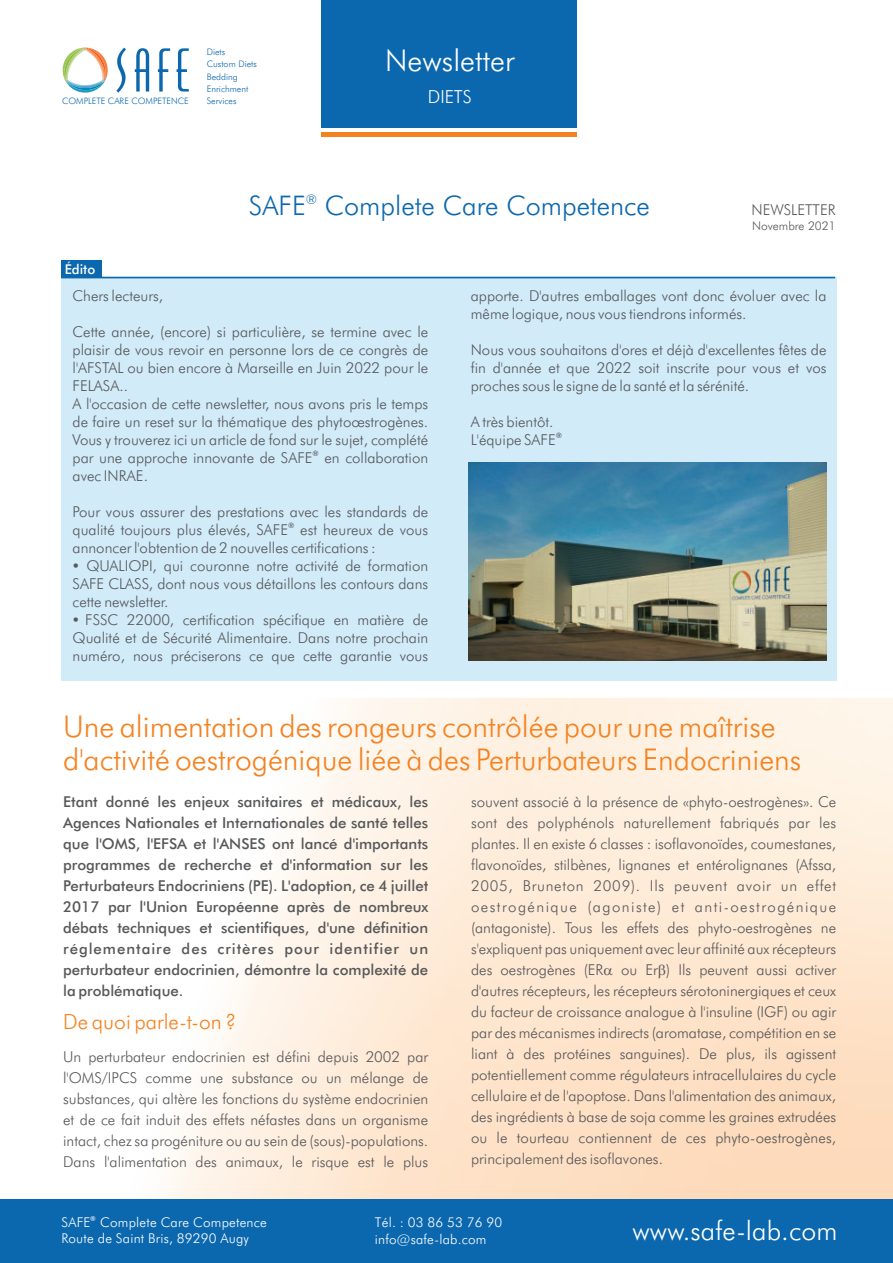
<style>
.page{position:relative;width:893px;height:1263px;background:#fff}
.page>*{position:absolute;margin:0;border:0;box-sizing:border-box;transform-origin:0 0}
.t1{font:300 30px/33px "Futura BT";color:#f58220}
.t2{font:300 30px "Futura BT";color:#fff}
.t3{font:300 27px "Futura BT";color:#0b68af}
.t4{font:300 26.7px "Futura BT";letter-spacing:.005em;color:#fff}
.t5{font:300 21px "Futura BT";color:#f58220}
.t6{font:300 18px "Futura BT";color:#fff}
.t7{font:300 15px/21px "Futura BT";color:#57585a}
.t8{font:500 15px/21px "Futura BT";color:#57585a;text-align:justify}
.t9{font:300 13.5px/16.5px "Futura BT";letter-spacing:.015em;color:#fff}
.t10{font:500 13.5px "Futura BT";color:#fff}
.t11{font:300 13.5px "Futura BT";color:#0b68af}
.t12{font:300 12px "Futura BT";color:#57585a}
.t13{font:300 9px/12.5px "Futura BT";color:#0b68af}
.t14{font:300 8.85px "Futura BT";color:#0b68af}
.t15{font:300 7.5px "Futura BT";color:#231f20}
.t16{font:500 6.75px "Futura BT";color:#fff}
</style>
<div class="page">
<div style="left:0;top:1199px;width:893px;height:64px;background:#0b68af"></div>
<div style="left:61px;top:278px;width:775px;height:403px;background:#d1ebf9"></div>
<img style="left:468px;top:463px;width:358px;height:198px">
<svg style="left:116px;top:48px;width:10px;height:45px"></svg>
<svg style="left:135px;top:48px;width:14px;height:44px"></svg>
<svg style="left:158px;top:48px;width:12px;height:44px"></svg>
<svg style="left:177px;top:48px;width:12px;height:44px"></svg>
<svg style="left:62px;top:48px;width:46px;height:45px"></svg>
<div style="left:322px;top:0;width:255px;height:128px;background:#0b68af"></div>
<hr style="left:61px;top:277px;width:774px;height:1px;background:#0b68af">
<div style="left:61px;top:260px;width:40px;height:17px;background:#0b68af"></div>
<hr style="left:322px;top:132px;width:255px;height:4px;background:#f58220">
<svg style="left:604px;top:968px;width:8px;height:8px"></svg>
<svg style="left:659px;top:965px;width:6px;height:14px"></svg>
<p class="t14" style="left:62px;top:98px;width:128px">COMPLETE CARE COMPETENCE</p>
<p class="t13" style="left:207px;top:46px;width:52px">Diets<br>Custom Diets<br>Bedding<br>Enrichment<br>Services</p>
<h1 class="t2" style="left:385px;top:49px;width:131px">Newsletter</h1>
<p class="t6" style="left:428px;top:89px;width:46px">DIETS</p>
<p class="t10" style="left:65px;top:264px;width:32px">Édito</p>
<p class="t11" style="left:306px;top:194px;width:13px">®</p>
<h2 class="t3" style="left:249px;top:195px;width:402px">SAFE Complete Care Competence</h2>
<p class="t7" style="left:751px;top:200px;width:86px">NEWSLETTER</p>
<p class="t12" style="left:752px;top:221px;width:85px">Novembre 2021</p>
<p class="t7" style="left:73px;top:286px;width:92px">Chers lecteurs,</p>
<p class="t7" style="left:73px;top:324px;width:357px;line-height:18px">Cette année, (encore) si particulière, se termine avec le plaisir de vous revoir en personne lors de ce congrès de l'AFSTAL ou bien encore à Marseille en Juin 2022 pour le FELASA..<br>A l'occasion de cette newsletter, nous avons pris le temps de faire un reset sur la thématique des phytoœstrogènes.<br>Vous y trouverez ici un article de fond sur le sujet, complété par une approche innovante de SAFE en collaboration</p>
<p class="t15" style="left:313px;top:451px;width:8px">®</p>
<p class="t7" style="left:73px;top:466px;width:77px">avec INRAE.</p>
<p class="t7" style="left:73px;top:504px;width:357px;line-height:18px">Pour vous assurer des prestations avec les standards de qualité toujours plus élevés, SAFE est heureux de vous</p>
<p class="t15" style="left:288px;top:523px;width:8px">®</p>
<p class="t7" style="left:73px;top:538px;width:305px">annoncer l'obtention de 2 nouvelles certifications :</p>
<p class="t7" style="left:86px;top:556px;width:343px">QUALIOPI, qui couronne notre activité de formation</p>
<p class="t7" style="left:73px;top:574px;width:357px">SAFE CLASS, dont nous vous détaillons les contours dans</p>
<p class="t7" style="left:73px;top:592px;width:97px">cette newsletter.</p>
<p class="t7" style="left:85px;top:610px;width:345px">FSSC 22000, certification spécifique en matière de</p>
<p class="t7" style="left:73px;top:628px;width:357px">Qualité et de Sécurité Alimentaire. Dans notre prochain</p>
<p class="t7" style="left:73px;top:646px;width:357px">numéro, nous préciserons ce que cette garantie vous</p>
<p class="t7" style="left:471px;top:288px;width:357px;line-height:18px">apporte. D'autres emballages vont donc évoluer avec la même logique, nous vous tiendrons informés.</p>
<p class="t7" style="left:471px;top:342px;width:357px;line-height:18px;text-align:justify">Nous vous souhaitons d'ores et déjà d'excellentes fêtes de fin d'année et que 2022 soit inscrite pour vous et vos proches sous le signe de la santé et la sérénité.</p>
<p class="t7" style="left:471px;top:414px;width:93px;line-height:18px">A très bientôt.<br>L'équipe SAFE<sup>®</sup></p>
<h1 class="t1" style="left:63px;top:713px;width:740px">Une alimentation des rongeurs contrôlée pour une maîtrise d'activité oestrogénique liée à des Perturbateurs Endocriniens</h1>
<p class="t8" style="left:63px;top:793px;width:367px">Etant donné les enjeux sanitaires et médicaux, les Agences Nationales et Internationales de santé telles que l'OMS, l'EFSA et l'ANSES ont lancé d'importants programmes de recherche et d'information sur les Perturbateurs Endocriniens (PE). L'adoption, ce 4 juillet 2017 par l'Union Européenne après de nombreux débats techniques et scientifiques, d'une définition réglementaire des critères pour identifier un perturbateur endocrinien, démontre la complexité de la problématique.</p>
<h3 class="t5" style="left:63px;top:1013px;width:175px">De quoi parle-t-on ?</h3>
<p class="t7" style="left:63px;top:1048px;width:367px;text-align:justify">Un perturbateur endocrinien est défini depuis 2002 par l'OMS/IPCS comme une substance ou un mélange de substances, qui altère les fonctions du système endocrinien et de ce fait induit des effets néfastes dans un organisme intact, chez sa progéniture ou au sein de (sous)-populations.<br>Dans l'alimentation des animaux, le risque est le plus</p>
<p class="t7" style="left:471px;top:793px;width:367px;text-align:justify">souvent associé à la présence de «phyto-oestrogènes». Ce sont des polyphénols naturellement fabriqués par les plantes. Il en existe 6 classes : isoflavonoïdes, coumestanes, flavonoïdes, stilbènes, lignanes et entérolignanes (Afssa, 2005, Bruneton 2009). Ils peuvent avoir un effet oestrogénique (agoniste) et anti-oestrogénique (antagoniste). Tous les effets des phyto-oestrogènes ne s'expliquent pas uniquement avec leur affinité aux récepteurs des oestrogènes (ER ou Er ) Ils peuvent aussi activer d'autres récepteurs, les récepteurs sérotoninergiques et ceux du facteur de croissance analogue à l'insuline (IGF) ou agir par des mécanismes indirects (aromatase, compétition en se liant à des protéines sanguines). De plus, ils agissent potentiellement comme régulateurs intracellulaires du cycle cellulaire et de l'apoptose. Dans l'alimentation des animaux, des ingrédients à base de soja comme les graines extrudées ou le tourteau contiennent de ces phyto-oestrogènes, principalement des isoflavones.</p>
<p class="t16" style="left:90px;top:1216px;width:7px">®</p>
<p class="t9" style="left:61px;top:1215px;width:207px">SAFE Complete Care Competence<br>Route de Saint Bris, 89290 Augy</p>
<p class="t9" style="left:375px;top:1215px;width:129px">Tél. : 03 86 53 76 90 info@safe-lab.com</p>
<h3 class="t4" style="left:632px;top:1220px;width:206px">www.safe-lab.com</h3>
</div>
